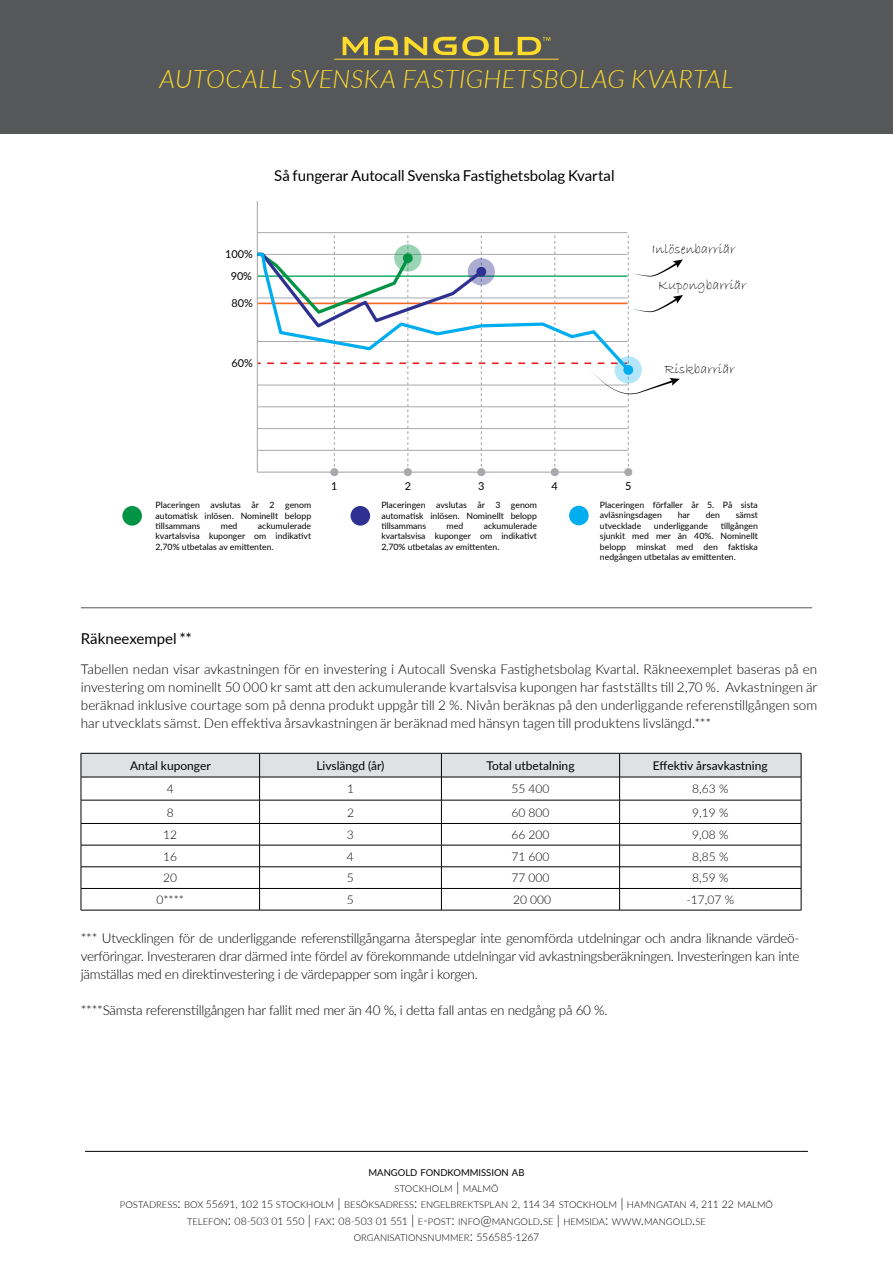
<style>
.page{position:relative;width:893px;height:1263px;background:#fff}
.page>*{position:absolute;margin:0;border:0;box-sizing:border-box;transform-origin:0 0}
.t1{font:italic 300 25.5px "Lato";letter-spacing:.02em;color:#fddb2b}
.t2{font:15px "Lato";letter-spacing:-.005em;color:#000}
.t3{font:14.1px "Bradley Hand ITC";color:#000}
.t4{font:300 13.5px/18px "Lato";letter-spacing:-.02em;color:#000;text-align:justify}
.t5{font:300 12px "Lato";color:#000}
.t6{font:12px "Lato";color:#000}
.t7{font:10.95px/21.9px "Lato";color:#000;text-align:center}
.t8{font:300 9.45px/16.2px "Lato";color:#000;text-align:center}
.t9{font:8.7px/10.5px "Lato";color:#000;text-align:justify}
.s1{font-weight:400}
.s2{font-size:13.5px}
.s3{font-size:10.5px}
</style>
<div class="page">
<div style="left:0;top:0;width:893px;height:134px;background:#555759"></div>
<hr style="left:85px;top:1151px;width:723px;height:1px;background:#000">
<svg style="left:343px;top:37px;width:25px;height:18px"></svg>
<svg style="left:404px;top:37px;width:23px;height:18px"></svg>
<svg style="left:375px;top:36px;width:23px;height:19px"></svg>
<svg style="left:433px;top:36px;width:117px;height:20px"></svg>
<hr style="left:334px;top:59px;width:225px;height:1px;background:#fddb2b">
<hr style="left:81px;top:607px;width:731px;height:1px;background:#555759">
<hr style="left:257px;top:232px;width:370px;height:1px;background:#a7a9ac">
<hr style="left:257px;top:472px;width:370px;height:1px;background:#a7a9ac">
<hr style="left:257px;top:201px;width:1px;height:271px;background:#a7a9ac">
<div style="left:331px;top:469px;width:7px;height:7px;background:#a7a9ac;border-radius:50%"></div>
<div style="left:331px;top:468px;width:7px;height:8px;border:1px solid #a7a9ac;border-radius:50%"></div>
<div style="left:478px;top:469px;width:7px;height:7px;background:#a7a9ac;border-radius:50%"></div>
<div style="left:477px;top:468px;width:8px;height:8px;border:1px solid #a7a9ac;border-radius:50%"></div>
<div style="left:551px;top:469px;width:7px;height:7px;background:#a7a9ac;border-radius:50%"></div>
<div style="left:551px;top:468px;width:8px;height:8px;border:1px solid #a7a9ac;border-radius:50%"></div>
<div style="left:625px;top:469px;width:7px;height:7px;background:#a7a9ac;border-radius:50%"></div>
<div style="left:624px;top:468px;width:8px;height:8px;border:1px solid #a7a9ac;border-radius:50%"></div>
<div style="left:404px;top:469px;width:7px;height:7px;background:#a7a9ac;border-radius:50%"></div>
<div style="left:404px;top:468px;width:8px;height:8px;border:1px solid #a7a9ac;border-radius:50%"></div>
<div style="left:124px;top:508px;width:16px;height:16px;background:#009444;border-radius:50%"></div>
<div style="left:122px;top:506px;width:20px;height:20px;border:3px solid #009444;border-radius:50%"></div>
<div style="left:352px;top:508px;width:16px;height:16px;background:#2e3092;border-radius:50%"></div>
<div style="left:350px;top:506px;width:20px;height:20px;border:3px solid #2e3092;border-radius:50%"></div>
<div style="left:571px;top:507px;width:16px;height:17px;background:#00aeef;border-radius:50%"></div>
<div style="left:569px;top:506px;width:20px;height:19px;border:3px solid #00aeef;border-radius:50%"></div>
<svg style="left:256px;top:233px;width:427px;height:239px"></svg>
<svg style="left:81px;top:753px;width:721px;height:157px"></svg>
<hr style="left:81px;top:910px;width:179px;height:1px;background:#000">
<hr style="left:260px;top:910px;width:181px;height:1px;background:#000">
<hr style="left:441px;top:910px;width:179px;height:1px;background:#000">
<hr style="left:620px;top:910px;width:181px;height:1px;background:#000">
<h1 class="t1" style="left:160px;top:61px;width:575px">AUTOCALL SVENSKA FASTIGHETSBOLAG KVARTAL</h1>
<p class="t2" style="left:274px;top:165px;width:342px">Så fungerar Autocall Svenska Fastighetsbolag Kvartal</p>
<p class="t7" style="left:225px;top:242px;width:29px">100%<br>90%</p>
<p class="t7" style="left:231px;top:292px;width:23px">80%</p>
<p class="t7" style="left:231px;top:351px;width:23px">60%</p>
<p class="t3" style="left:652px;top:240px;width:85px">Inlösenbarriär</p>
<p class="t3" style="left:658px;top:276px;width:90px">Kupongbarriär</p>
<p class="t3" style="left:664px;top:360px;width:72px">Riskbarriär</p>
<p class="t7" style="left:331px;top:474px;width:8px">1</p>
<p class="t7" style="left:405px;top:474px;width:8px">2</p>
<p class="t7" style="left:478px;top:474px;width:8px">3</p>
<p class="t7" style="left:552px;top:474px;width:8px">4</p>
<p class="t7" style="left:625px;top:474px;width:8px">5</p>
<p class="t9" style="left:156px;top:499px;width:157px">Placeringen avslutas år 2 genom automatisk inlösen. Nominellt belopp tillsammans</p>
<p class="t9" style="left:156px;top:520px;width:157px;text-indent:102px">ackumulerade kvartalsvisa kuponger om indikativt 2,70% utbetalas av emittenten.</p>
<p class="t9" style="left:221px;top:520px;width:18px">med</p>
<p class="t9" style="left:381px;top:499px;width:157px">Placeringen avslutas år 3 genom automatisk inlösen. Nominellt belopp tillsammans</p>
<p class="t9" style="left:381px;top:520px;width:157px;text-indent:102px">ackumulerade kvartalsvisa kuponger om indikativt 2,70% utbetalas av emittenten.</p>
<p class="t9" style="left:447px;top:520px;width:18px">med</p>
<p class="t9" style="left:600px;top:499px;width:160px">Placeringen förfaller år 5. På sista avläsningsdagen</p>
<p class="t9" style="left:678px;top:509px;width:14px">har</p>
<p class="t9" style="left:706px;top:509px;width:16px">den</p>
<p class="t9" style="left:736px;top:509px;width:24px">sämst</p>
<p class="t9" style="left:600px;top:520px;width:160px;text-indent:121px">tillgången sjunkit med mer än 40%. Nominellt belopp minskat med den faktiska nedgången utbetalas av emittenten.</p>
<p class="t9" style="left:600px;top:520px;width:43px">utvecklade</p>
<p class="t9" style="left:654px;top:520px;width:56px">underliggande</p>
<p class="t2" style="left:81px;top:627px;width:113px">Räkneexempel **</p>
<p class="t4" style="left:81px;top:660px;width:738px">Tabellen nedan visar avkastningen för en investering i Autocall Svenska Fastighetsbolag Kvartal. Räkneexemplet baseras på en investering om nominellt 50 000 kr samt att den ackumulerande kvartalsvisa kupongen har fastställts till 2,70 %. Avkastningen är beräknad inklusive courtage som på denna produkt uppgår till 2 %. Nivån beräknas på den underliggande referenstillgången som har utvecklats sämst. Den effektiva årsavkastningen är beräknad med hänsyn tagen till produktens livslängd.***</p>
<p class="t6" style="left:130px;top:757px;width:82px">Antal kuponger</p>
<p class="t6" style="left:316px;top:757px;width:70px">Livslängd (år)</p>
<p class="t6" style="left:486px;top:757px;width:90px">Total utbetalning</p>
<p class="t6" style="left:653px;top:757px;width:116px">Effektiv årsavkastning</p>
<p class="t5" style="left:167px;top:781px;width:8px">4</p>
<p class="t5" style="left:347px;top:781px;width:8px">1</p>
<p class="t5" style="left:511px;top:781px;width:40px">55 400</p>
<p class="t5" style="left:692px;top:781px;width:38px">8,63 %</p>
<p class="t5" style="left:167px;top:804px;width:8px">8</p>
<p class="t5" style="left:347px;top:804px;width:8px">2</p>
<p class="t5" style="left:511px;top:804px;width:40px">60 800</p>
<p class="t5" style="left:692px;top:804px;width:38px">9,19 %</p>
<p class="t5" style="left:163px;top:826px;width:15px">12</p>
<p class="t5" style="left:347px;top:826px;width:8px">3</p>
<p class="t5" style="left:511px;top:826px;width:40px">66 200</p>
<p class="t5" style="left:692px;top:826px;width:38px">9,08 %</p>
<p class="t5" style="left:163px;top:848px;width:15px">16</p>
<p class="t5" style="left:347px;top:848px;width:8px">4</p>
<p class="t5" style="left:511px;top:848px;width:40px">71 600</p>
<p class="t5" style="left:692px;top:848px;width:38px">8,85 %</p>
<p class="t5" style="left:163px;top:870px;width:15px">20</p>
<p class="t5" style="left:347px;top:870px;width:8px">5</p>
<p class="t5" style="left:511px;top:870px;width:40px">77 000</p>
<p class="t5" style="left:692px;top:870px;width:38px">8,59 %</p>
<p class="t5" style="left:157px;top:891px;width:29px">0****</p>
<p class="t5" style="left:347px;top:891px;width:8px">5</p>
<p class="t5" style="left:513px;top:891px;width:40px">20 000</p>
<p class="t5" style="left:686px;top:891px;width:49px">-17,07 %</p>
<p class="t4" style="left:81px;top:929px;width:720px">*** Utvecklingen för de underliggande referenstillgångarna återspeglar inte genomförda utdelningar och andra liknande värdeö&shy;verföringar. Investeraren drar därmed inte fördel av förekommande utdelningar vid avkastningsberäkningen. Investeringen kan inte jämställas med en direktinvestering i de värdepapper som ingår i korgen.</p>
<p class="t4" style="left:81px;top:1001px;width:528px">****Sämsta referenstillgången har fallit med mer än 40 %, i detta fall antas en nedgång på 60 %.</p>
<p class="t8" style="left:120px;top:1164px;width:655px"><span class="s1">MANGOLD FONDKOMMISSION AB<br></span>STOCKHOLM <span class="s2">|</span> MALMÖ<br>POSTADRESS<span class="s2">:</span> BOX <span class="s3">55691, 102 15</span> STOCKHOLM <span class="s2">|</span> BESÖKSADRESS<span class="s2">:</span> ENGELBREKTSPLAN <span class="s3">2, 114 34</span> STOCKHOLM <span class="s2">|</span> HAMNGATAN <span class="s3">4, 211 22</span> MALMÖ TELEFON<span class="s2">:</span> <span class="s3">08-503 01 550</span> <span class="s2">|</span> FAX<span class="s2">:</span> <span class="s3">08-503 01 551</span> <span class="s2">|</span> E<span class="s2">-</span>POST<span class="s2">:</span> INFO<span class="s2">@</span>MANGOLD<span class="s2">.</span>SE <span class="s2">|</span> HEMSIDA<span class="s2">:</span> WWW<span class="s2">.</span>MANGOLD<span class="s2">.</span>SE<br>ORGANISATIONSNUMMER<span class="s2">:</span> <span class="s3">556585-1267</span></p>
</div>
